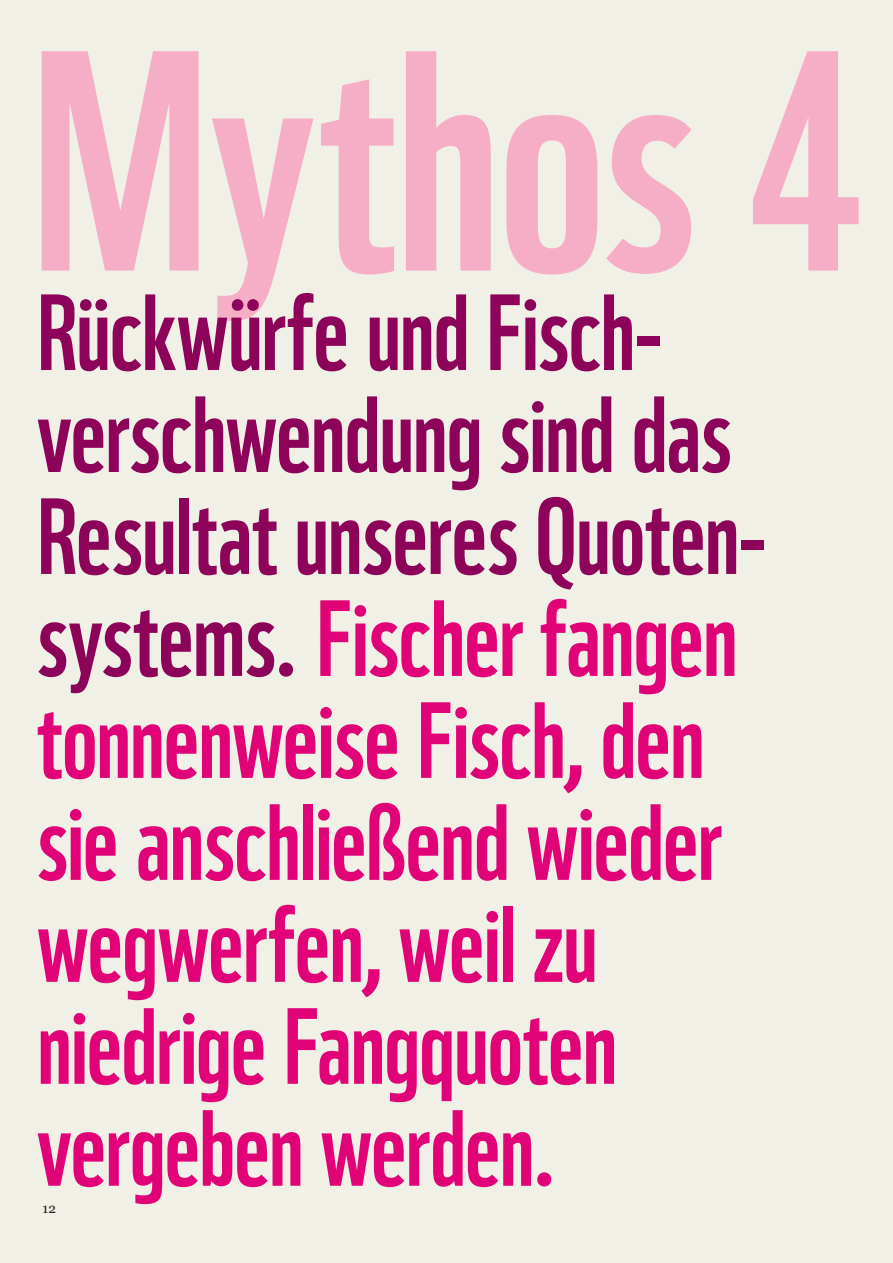
<style>
.page{position:relative;width:893px;height:1263px;background:#f0f0e6}
.page>*{position:absolute;margin:0;border:0;box-sizing:border-box;transform-origin:0 0}
.t1{font:304.5px "WWF";color:#f6aec6;scale:1.05 1}
.t2{font:105px/102px "WWF";letter-spacing:-.01em;color:#e20277}
.t3{font:13.5px "Georgia";color:#231f20}
.s1{color:#8d0359}
</style>
<div class="page">
<h1 class="t1" style="left:30px;top:-77px;width:797px">Mythos 4</h1>
<p class="t2" style="left:37px;top:271px;width:730px"><span class="s1">Rückwürfe und Fisch&shy;verschwendung sind das<br>Resultat unseres Quoten&shy;systems.</span> Fischer fangen tonnenweise Fisch, den sie anschließend wieder wegwerfen, weil zu niedrige Fangquoten vergeben werden.</p>
<p class="t3" style="left:43px;top:1200px;width:15px">12</p>
</div>
